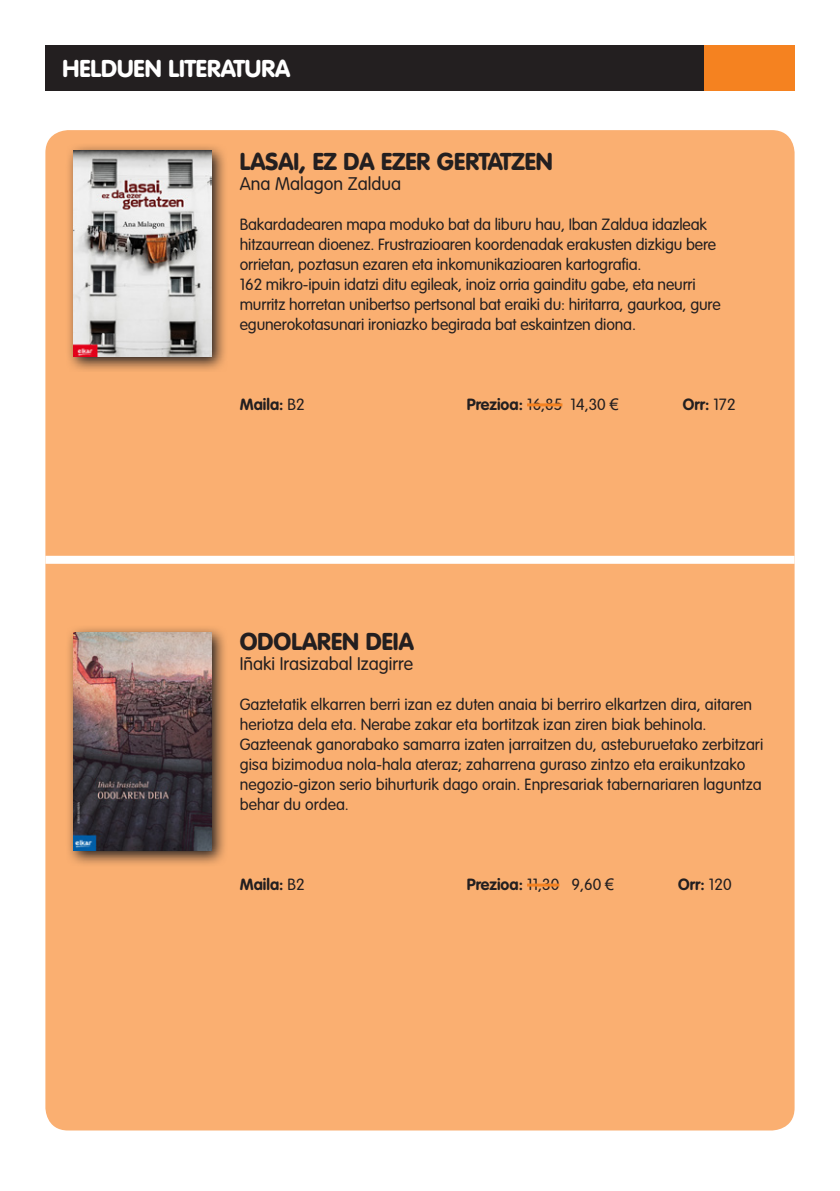
<style>
.page{position:relative;width:840px;height:1191px;background:#fff}
.page>*{position:absolute;margin:0;border:0;box-sizing:border-box;transform-origin:0 0}
.t1{font:900 24px "VAG Rounded";color:#fff}
.Lehenetsia{font:900 24px "VAG Rounded";color:#231f20}
.Lehenetsia-2{font:300 18px "VAG Rounded";color:#231f20}
.Lehenetsia-3{font:300 16px/20px "VAG Rounded";letter-spacing:-.01em;color:#231f20}
.Lehenetsia-4{font:700 16px "VAG Rounded";color:#231f20}
.s1{font-weight:300}
.s2{font-weight:700}
.s3{font-family:"Arial";font-weight:400}
</style>
<div class="page">
<div style="left:45px;top:45px;width:658px;height:46px;background:#231f20"></div>
<div style="left:703px;top:45px;width:91px;height:46px;background:#f58220"></div>
<div style="left:45px;top:130px;width:749px;height:1000px;background:#faaf71;border-radius:23px"></div>
<hr style="left:526px;top:403px;width:36px;height:3px;background:#f58220">
<hr style="left:526px;top:883px;width:33px;height:3px;background:#f58220">
<svg style="left:68px;top:146px;width:157px;height:224px;background:#be8b62"></svg>
<img style="left:74px;top:150px;width:137px;height:206px">
<svg style="left:68px;top:628px;width:157px;height:236px;background:#b38058"></svg>
<img style="left:74px;top:632px;width:137px;height:218px">
<div style="left:45px;top:556px;width:749px;height:8px;background:#fff"></div>
<h1 class="t1" style="left:62px;top:54px;width:209px">cfdsfadasfsdaafdsa</h1>
<p class="t1" style="left:62px;top:54px;width:229px">HELDUEN LITERATURA</p>
<p class="Lehenetsia" style="left:240px;top:147px;width:314px">LASAI, EZ DA EZER GERTATZEN</p>
<p class="Lehenetsia-2" style="left:240px;top:173px;width:163px">Ana Malagon Zaldua</p>
<p class="Lehenetsia-3" style="left:240px;top:214px;width:477px">Bakardadearen mapa moduko bat da liburu hau, Iban Zaldua idazleak hitzaurrean dioenez. Frustrazioaren koordenadak erakusten dizkigu bere orrietan, poztasun ezaren eta inkomunikazioaren kartografia.</p>
<p class="Lehenetsia-3" style="left:240px;top:274px;width:482px">162 mikro-ipuin idatzi ditu egileak, inoiz orria gainditu gabe, eta neurri murritz horretan unibertso pertsonal bat eraiki du: hiritarra, gaurkoa, gure egunerokotasunari ironiazko begirada bat eskaintzen diona.</p>
<p class="Lehenetsia-4" style="left:240px;top:395px;width:66px">Maila: <span class="s1">B2</span></p>
<p class="Lehenetsia-3" style="left:466px;top:394px;width:153px"><span class="s2">Prezioa:</span> 16,85 14,30 <span class="s3">€</span></p>
<p class="Lehenetsia-4" style="left:682px;top:395px;width:54px">Orr: <span class="s1">172</span></p>
<p class="Lehenetsia" style="left:240px;top:627px;width:175px">ODOLAREN DEIA</p>
<p class="Lehenetsia-2" style="left:240px;top:653px;width:175px">Iñaki Irasizabal Izagirre</p>
<p class="Lehenetsia-3" style="left:240px;top:694px;width:524px">Gaztetatik elkarren berri izan ez duten anaia bi berriro elkartzen dira, aitaren heriotza dela eta. Nerabe zakar eta bortitzak izan ziren biak behinola.<br>Gazteenak ganorabako samarra izaten jarraitzen du, asteburuetako zerbitzari gisa bizimodua nola-hala ateraz; zaharrena guraso zintzo eta eraikuntzako negozio-gizon serio bihurturik dago orain. Enpresariak tabernariaren laguntza behar du ordea.</p>
<p class="Lehenetsia-4" style="left:240px;top:875px;width:66px">Maila: <span class="s1">B2</span></p>
<p class="Lehenetsia-3" style="left:466px;top:874px;width:149px"><span class="s2">Prezioa:</span> 11,30 9,60 <span class="s3">€</span></p>
<p class="Lehenetsia-4" style="left:677px;top:875px;width:55px">Orr: <span class="s1">120</span></p>
</div>
